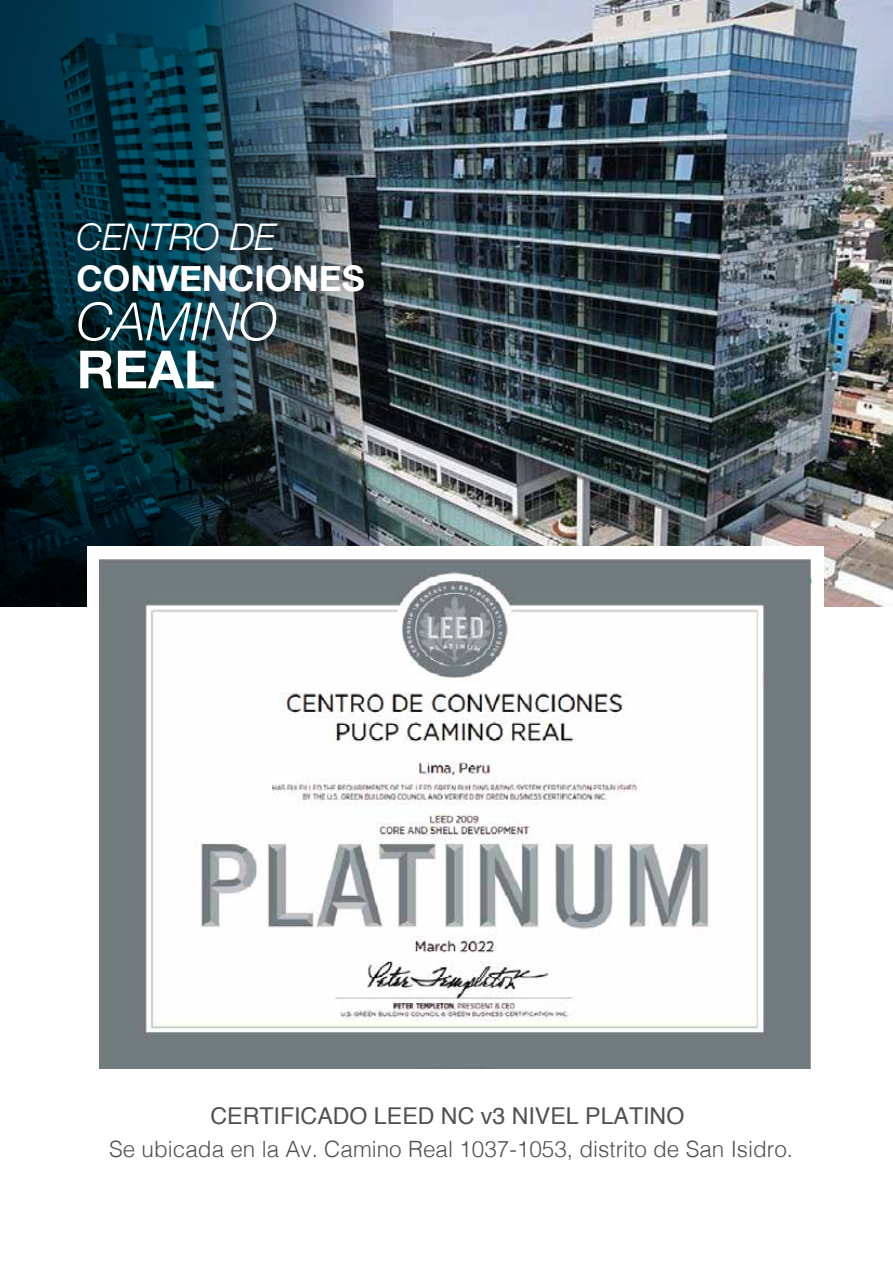
<style>
.page{position:relative;width:893px;height:1263px;background:#fff}
.page>*{position:absolute;margin:0;border:0;box-sizing:border-box;transform-origin:0 0}
.t1{font:italic 300 52.65px "Helvetica Neue";color:#fff}
.t2{font:700 52.65px "Helvetica Neue";color:#fff}
.t3{font:italic 300 36.75px "Helvetica Neue";color:#fff}
.t4{font:700 35.4px "Helvetica Neue";color:#fff}
.t5{font:23.1px "Helvetica";color:#525150}
.t6{font:300 22.5px "Helvetica";color:#525150}
</style>
<div class="page">
<img style="left:392px;top:0;width:501px;height:606px">
<img style="left:0;top:0;width:392px;height:606px">
<div style="left:88px;top:546px;width:736px;height:106px;background:#fff"></div>
<img style="left:100px;top:559px;width:711px;height:509px">
<h2 class="t3" style="left:77px;top:207px;width:200px">CENTRO DE</h2>
<h3 class="t4" style="left:77px;top:250px;width:289px">CONVENCIONES</h3>
<h1 class="t1" style="left:77px;top:280px;width:202px">CAMINO</h1>
<h1 class="t2" style="left:77px;top:328px;width:140px">REAL</h1>
<p class="t5" style="left:210px;top:1098px;width:475px">CERTIFICADO LEED NC v3 NIVEL PLATINO</p>
<p class="t6" style="left:109px;top:1130px;width:686px">Se ubicada en la Av. Camino Real 1037-1053, distrito de San Isidro.</p>
</div>
